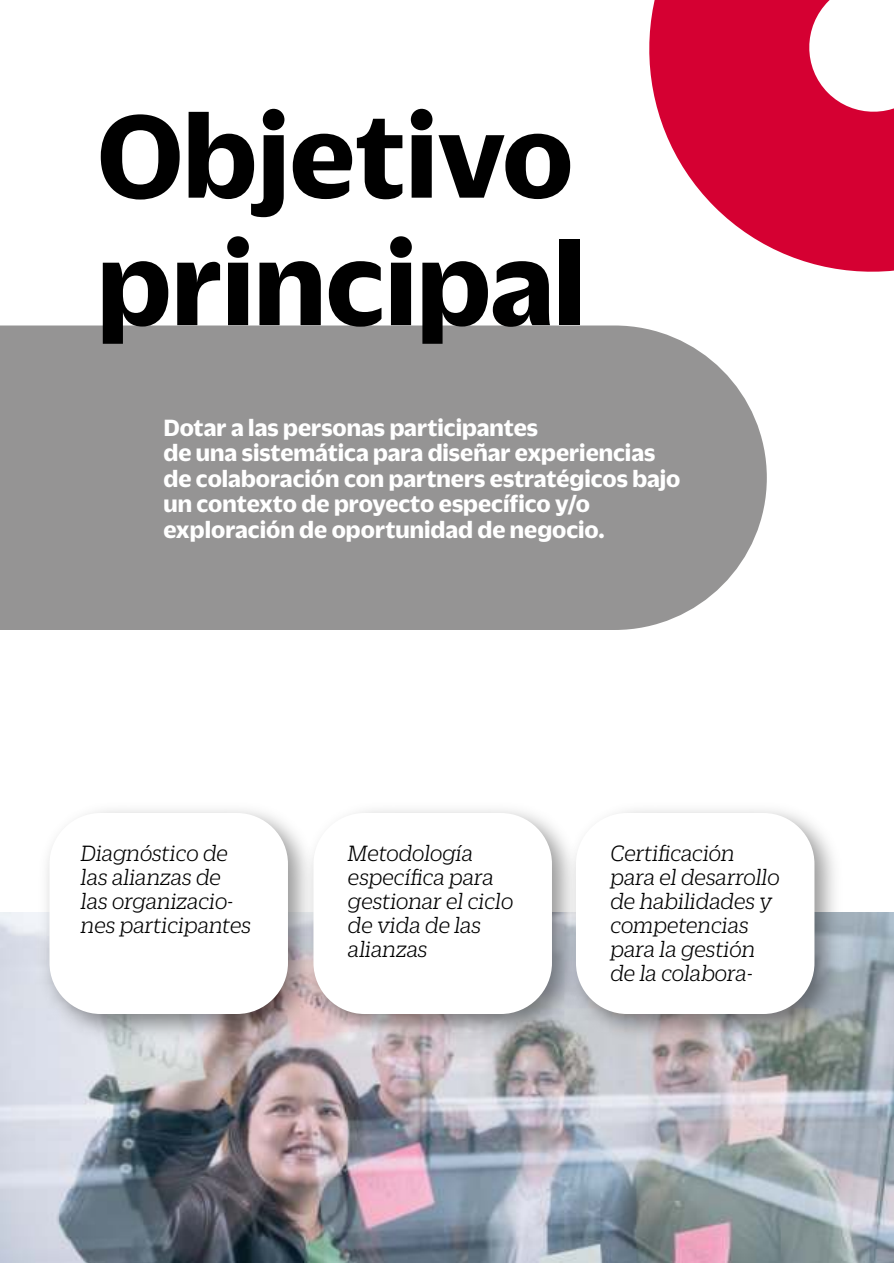
<style>
.page{position:relative;width:894px;height:1263px;background:#fff}
.page>*{position:absolute;margin:0;border:0;box-sizing:border-box;transform-origin:0 0}
.t1{font:700 127.5px/127.5px "Duplicate Sans";color:#000}
.t2{font:700 25.5px/25.5px "Duplicate Sans";color:#fff}
.t3{font:italic 300 24px/24px "Duplicate Slab";color:#000}
</style>
<div class="page">
<div style="left:0;top:326px;width:767px;height:304px;background:#959494"></div>
<img style="left:0;top:913px;width:894px;height:350px">
<img style="left:32px;top:809px;width:264px;height:239px">
<div style="left:49px;top:813px;width:239px;height:201px;background:#fff;border-radius:51px"></div>
<img style="left:296px;top:809px;width:262px;height:239px">
<div style="left:313px;top:813px;width:239px;height:201px;background:#fff;border-radius:51px"></div>
<img style="left:558px;top:809px;width:291px;height:239px">
<div style="left:576px;top:813px;width:238px;height:201px;background:#fff;border-radius:51px"></div>
<svg style="left:649px;top:0;width:245px;height:272px;fill:#d50032"></svg>
<h1 class="t1" style="left:97px;top:101px;width:490px">Objetivo principal</h1>
<p class="t2" style="left:163px;top:416px;width:518px">Dotar a las personas participantes<br>de una sistemática para diseñar experiencias de colaboración con partners estratégicos bajo un contexto de proyecto específico y/o exploración de oportunidad de negocio.</p>
<p class="t3" style="left:81px;top:842px;width:172px">Diagnóstico de las alianzas de las organizacio&shy;nes participantes</p>
<p class="t3" style="left:348px;top:842px;width:167px">Metodología específica para gestionar el ciclo de vida de las alianzas</p>
<p class="t3" style="left:611px;top:842px;width:171px">Certificación para el desarrollo de habilidades y competencias para la gestión de la colabora-</p>
</div>
